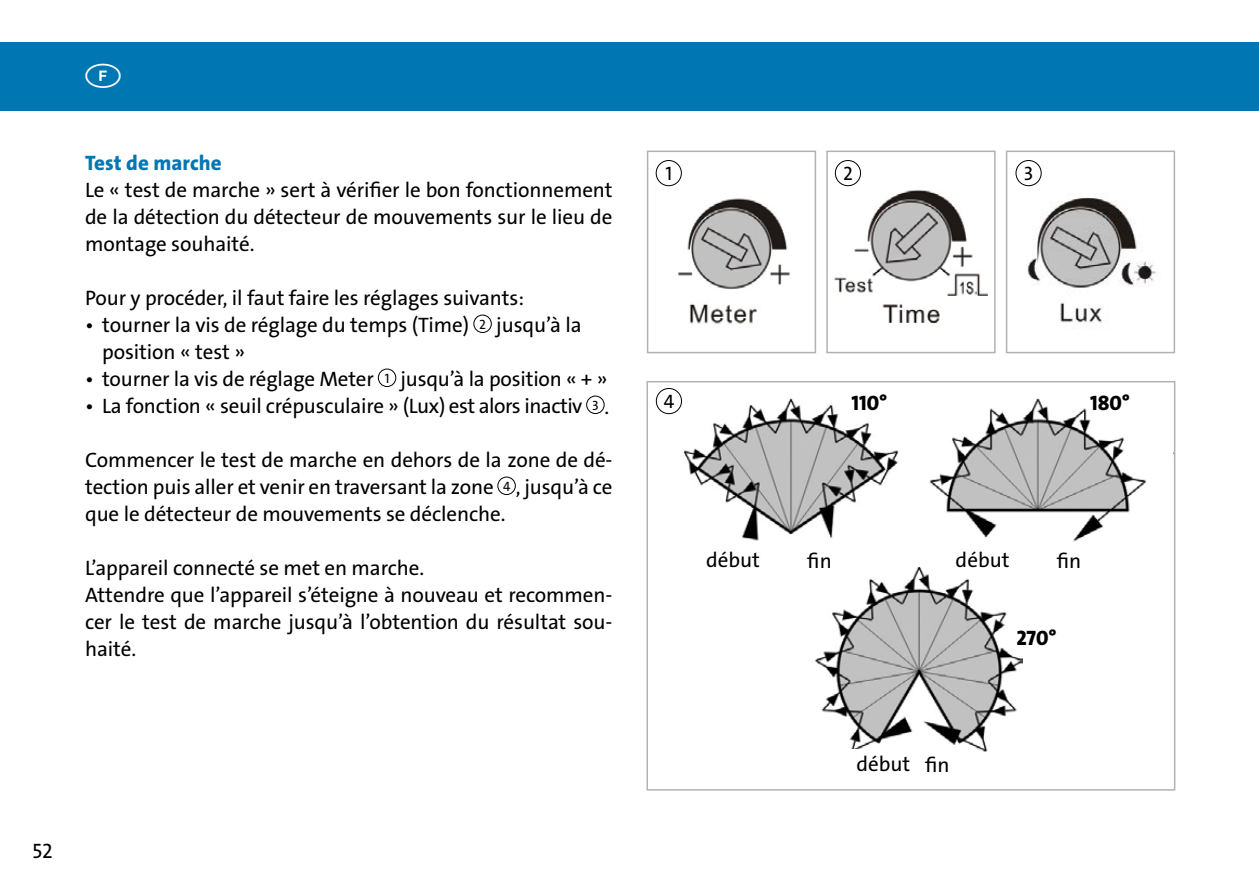
<style>
.page{position:relative;width:1259px;height:893px;background:#fff}
.page>*{position:absolute;margin:0;border:0;box-sizing:border-box;transform-origin:0 0}
.t1{font:21px/27px "The Sans LP5 Plain";letter-spacing:-.005em;color:#000;text-align:justify}
.t2{font:21px "The Sans LP8 Ex Bld";color:#0076b3}
.t3{font:21px "The Sans LP8 Ex Bld";color:#000}
.t4{font:19.5px "The Sans LP5 Plain";color:#000}
.s1{font-size:13.5px}
</style>
<div class="page">
<div style="left:0;top:43px;width:1259px;height:68px;background:#0076b3"></div>
<img style="left:684px;top:398px;width:462px;height:144px">
<div style="left:473px;top:315px;width:18px;height:18px;border:1px solid #000;border-radius:50%"></div>
<div style="left:378px;top:369px;width:18px;height:18px;border:1px solid #000;border-radius:50%"></div>
<div style="left:586px;top:396px;width:18px;height:18px;border:1px solid #000;border-radius:50%"></div>
<div style="left:497px;top:477px;width:18px;height:18px;border:1px solid #000;border-radius:50%"></div>
<div style="left:646px;top:381px;width:529px;height:410px;border:2px solid #b3b2b2"></div>
<div style="left:656px;top:388px;width:26px;height:26px;border:1px solid #000;border-radius:50%"></div>
<img style="left:814px;top:568px;width:208px;height:184px">
<div style="left:693px;top:541px;width:67px;height:36px;background:#fff"></div>
<div style="left:807px;top:544px;width:87px;height:32px;background:#fff"></div>
<div style="left:942px;top:541px;width:67px;height:36px;background:#fff"></div>
<div style="left:843px;top:749px;width:67px;height:29px;background:#fff"></div>
<img style="left:834px;top:172px;width:154px;height:152px">
<img style="left:667px;top:184px;width:150px;height:155px">
<img style="left:1027px;top:197px;width:133px;height:126px">
<div style="left:647px;top:151px;width:169px;height:202px;border:2px solid #b3b2b2"></div>
<div style="left:826px;top:151px;width:169px;height:202px;border:2px solid #b3b2b2"></div>
<div style="left:1006px;top:151px;width:169px;height:202px;border:2px solid #b3b2b2"></div>
<div style="left:1015px;top:160px;width:26px;height:26px;border:1px solid #000;border-radius:50%"></div>
<div style="left:656px;top:160px;width:26px;height:26px;border:1px solid #000;border-radius:50%"></div>
<div style="left:835px;top:160px;width:26px;height:26px;border:1px solid #000;border-radius:50%"></div>
<p class="t2" style="left:85px;top:149px;width:138px">Test de marche</p>
<p class="t1" style="left:85px;top:176px;width:529px">Le « test de marche » sert à vérifier le bon fonctionnement de la détection du détecteur de mouvements sur le lieu de montage souhaité.</p>
<p class="t1" style="left:85px;top:284px;width:440px">Pour y procéder, il faut faire les réglages suivants:</p>
<p class="t1" style="left:102px;top:311px;width:481px;text-indent:-17px">• tourner la vis de réglage du temps (Time) <span class="s1">2</span> jusqu’à la position « test »</p>
<p class="t1" style="left:85px;top:365px;width:524px">• tourner la vis de réglage Meter <span class="s1">1</span> jusqu’à la position « + »</p>
<p class="t1" style="left:85px;top:392px;width:526px">• La fonction « seuil crépusculaire » (Lux) est alors inactiv <span class="s1">3</span> .</p>
<p class="t1" style="left:85px;top:446px;width:529px">Commencer le test de marche en dehors de la zone de dé&shy;tection puis aller et venir en traversant la zone <span class="s1">4</span> , jusqu’à ce que le détecteur de mouvements se déclenche.</p>
<p class="t1" style="left:85px;top:554px;width:529px;text-align:left">L’appareil connecté se met en marche.<br>Attendre que l’appareil s’éteigne à nouveau et recommen&shy;cer le test de marche jusqu’à l’obtention du résultat sou&shy;haité.</p>
<p class="t1" style="left:33px;top:838px;width:21px">52</p>
<p class="t4" style="left:665px;top:161px;width:8px">1</p>
<p class="t4" style="left:843px;top:161px;width:11px">2</p>
<p class="t4" style="left:1024px;top:161px;width:11px">3</p>
<p class="t4" style="left:664px;top:389px;width:12px">4</p>
<p class="t3" style="left:851px;top:389px;width:38px">110°</p>
<p class="t3" style="left:1090px;top:389px;width:42px">180°</p>
<p class="t1" style="left:706px;top:547px;width:55px">début</p>
<p class="t1" style="left:807px;top:547px;width:26px">fin</p>
<p class="t1" style="left:955px;top:547px;width:55px">début</p>
<p class="t1" style="left:1056px;top:547px;width:26px">fin</p>
<p class="t1" style="left:856px;top:751px;width:95px">début fin</p>
<p class="t3" style="left:1016px;top:624px;width:42px">270°</p>
</div>
